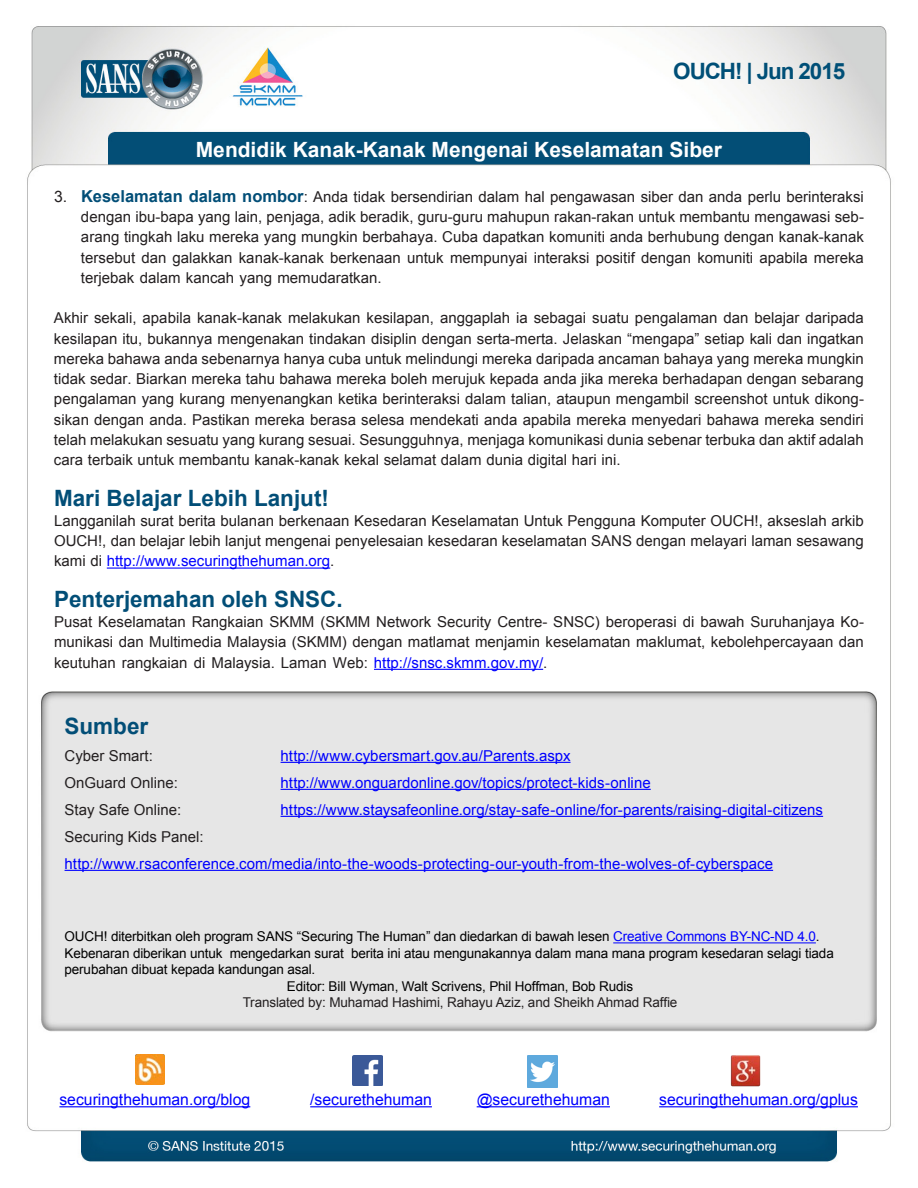
<style>
.page{position:relative;width:918px;height:1188px;background:#fff}
.page>*{position:absolute;margin:0;border:0;box-sizing:border-box;transform-origin:0 0}
.MainText{font:700 22.5px "Arial";color:#024e77}
.t1{font:700 22.5px "Arial";letter-spacing:-.05em;color:#004f77}
.t2{font:700 21px "Arial";color:#fff}
.t3{font:15.75px "Arial";color:#00f}
.t4{font:15.75px "Arial";color:#231f20}
.MainText-2{font:15px/20.2px "Arial";color:#231f20}
.t5{font:15px "Arial";letter-spacing:.005em;color:#00f}
.t6{font:13.5px/16.5px "Arial";letter-spacing:-.01em;color:#000}
.t7{font:13.5px "Arial";letter-spacing:-.01em;color:#231f20}
.s1{font-weight:700;font-size:16.5px;color:#024e77}
.s2{color:#00f}
</style>
<div class="page">
<img style="left:27px;top:26px;width:864px;height:1136px">
<hr style="left:107px;top:568px;width:223px;height:1px;background:#00f">
<hr style="left:374px;top:669px;width:169px;height:1px;background:#00f">
<hr style="left:613px;top:942px;width:203px;height:1px;background:#00f">
<hr style="left:281px;top:762px;width:290px;height:1px;background:#00f">
<hr style="left:281px;top:789px;width:370px;height:1px;background:#00f">
<hr style="left:281px;top:816px;width:542px;height:1px;background:#00f">
<hr style="left:65px;top:870px;width:708px;height:1px;background:#00f">
<img style="left:135px;top:1054px;width:30px;height:30px">
<hr style="left:59px;top:1106px;width:191px;height:1px;background:#00f">
<img style="left:353px;top:1055px;width:29px;height:30px">
<hr style="left:310px;top:1106px;width:122px;height:1px;background:#00f">
<img style="left:527px;top:1055px;width:30px;height:32px">
<hr style="left:477px;top:1106px;width:133px;height:1px;background:#00f">
<img style="left:730px;top:1054px;width:30px;height:32px">
<hr style="left:659px;top:1106px;width:199px;height:1px;background:#00f">
<h1 class="t1" style="left:673px;top:56px;width:173px">OUCH! | Jun 2015</h1>
<p class="t4" style="left:54px;top:186px;width:15px">3.</p>
<h2 class="t2" style="left:196px;top:135px;width:528px">Mendidik Kanak-Kanak Mengenai Keselamatan Siber</h2>
<p class="MainText-2" style="left:81px;top:187px;width:784px"><span class="s1">Keselamatan dalam nombor</span>: Anda tidak bersendirian dalam hal pengawasan siber dan anda perlu berinteraksi</p>
<p class="MainText-2" style="left:81px;top:207px;width:784px">dengan ibu-bapa yang lain, penjaga, adik beradik, guru-guru mahupun rakan-rakan untuk membantu mengawasi seb-</p>
<p class="MainText-2" style="left:81px;top:248px;width:784px">tersebut dan galakkan kanak-kanak berkenaan untuk mempunyai interaksi positif dengan komuniti apabila mereka terjebak dalam kancah yang memudaratkan.</p>
<p class="MainText-2" style="left:54px;top:308px;width:811px;text-align:justify">Akhir sekali, apabila kanak-kanak melakukan kesilapan, anggaplah ia sebagai suatu pengalaman dan belajar daripada kesilapan itu, bukannya mengenakan tindakan disiplin dengan serta-merta. Jelaskan “mengapa” setiap kali dan ingatkan mereka bahawa anda sebenarnya hanya cuba untuk melindungi mereka daripada ancaman bahaya yang mereka mungkin tidak sedar. Biarkan mereka tahu bahawa mereka boleh merujuk kepada anda jika mereka berhadapan dengan sebarang</p>
<p class="MainText-2" style="left:54px;top:410px;width:811px">sikan dengan anda. Pastikan mereka berasa selesa mendekati anda apabila mereka menyedari bahawa mereka sendiri</p>
<p class="MainText-2" style="left:81px;top:227px;width:784px">arang tingkah laku mereka yang mungkin berbahaya. Cuba dapatkan komuniti anda berhubung dengan kanak-kanak</p>
<p class="MainText-2" style="left:54px;top:389px;width:811px">pengalaman yang kurang menyenangkan ketika berinteraksi dalam talian, ataupun mengambil screenshot untuk dikong-</p>
<p class="MainText-2" style="left:54px;top:430px;width:811px">telah melakukan sesuatu yang kurang sesuai. Sesungguhnya, menjaga komunikasi dunia sebenar terbuka dan aktif adalah cara terbaik untuk membantu kanak-kanak kekal selamat dalam dunia digital hari ini.</p>
<p class="MainText" style="left:54px;top:483px;width:277px">Mari Belajar Lebih Lanjut!</p>
<p class="MainText-2" style="left:54px;top:511px;width:811px;text-align:justify">Langganilah surat berita bulanan berkenaan Kesedaran Keselamatan Untuk Pengguna Komputer OUCH ,! akseslah arkib OUCH ,! dan belajar lebih lanjut mengenai penyelesaian kesedaran keselamatan SANS dengan melayari laman sesawang kami di <span class="s2">http://www.securingthehuman.org</span>.</p>
<p class="MainText" style="left:54px;top:584px;width:290px">Penterjemahan oleh SNSC.</p>
<p class="MainText-2" style="left:54px;top:632px;width:811px">munikasi dan Multimedia Malaysia (SKMM) dengan matlamat menjamin keselamatan maklumat, kebolehpercayaan dan</p>
<p class="MainText-2" style="left:54px;top:612px;width:811px">Pusat Keselamatan Rangkaian SKMM (SKMM Network Security Centre- SNSC) beroperasi di bawah Suruhanjaya Ko-</p>
<p class="MainText-2" style="left:54px;top:653px;width:495px">keutuhan rangkaian di Malaysia. Laman Web: <span class="s2">http://snsc.skmm.gov.my/</span>.</p>
<p class="MainText" style="left:65px;top:711px;width:85px">Sumber</p>
<p class="MainText-2" style="left:65px;top:746px;width:90px">Cyber Smart:</p>
<p class="MainText-2" style="left:65px;top:773px;width:115px">OnGuard Online:</p>
<p class="t5" style="left:281px;top:746px;width:291px">http://www.cybersmart.gov.au/Parents.aspx</p>
<p class="t5" style="left:281px;top:773px;width:372px">http://www.onguardonline.gov/topics/protect-kids-online</p>
<p class="MainText-2" style="left:65px;top:800px;width:118px">Stay Safe Online:</p>
<p class="MainText-2" style="left:65px;top:827px;width:141px">Securing Kids Panel:</p>
<p class="t5" style="left:65px;top:854px;width:710px">http://www.rsaconference.com/media/into-the-woods-protecting-our-youth-from-the-wolves-of-cyberspace</p>
<p class="t5" style="left:281px;top:800px;width:544px">https://www.staysafeonline.org/stay-safe-online/for-parents/raising-digital-citizens</p>
<p class="t6" style="left:351px;top:929px;width:484px;text-indent:-286px">OUCH! diterbitkan oleh program SANS “Securing The Human” dan diedarkan di bawah lesen <span class="s2">Creative Commons BY-NC-ND 4.0</span>. berita ini atau mengunakannya dalam mana mana program kesedaran selagi tiada</p>
<p class="t6" style="left:65px;top:945px;width:252px">Kebenaran diberikan untuk<br>perubahan dibuat kepada kandungan asal.</p>
<p class="t6" style="left:287px;top:978px;width:348px">Editor: Bill Wyman, Walt Scrivens, Phil Hoffman, Bob Rudis</p>
<p class="t7" style="left:243px;top:994px;width:436px">Translated by: Muhamad Hashimi, Rahayu Aziz, and Sheikh Ahmad Raffie</p>
<p class="t6" style="left:230px;top:945px;width:116px">mengedarkan surat</p>
<p class="t3" style="left:59px;top:1089px;width:192px">securingthehuman.org/blog</p>
<p class="t3" style="left:310px;top:1089px;width:123px">/securethehuman</p>
<p class="t3" style="left:477px;top:1089px;width:135px">@securethehuman</p>
<p class="t3" style="left:659px;top:1089px;width:200px">securingthehuman.org/gplus</p>
</div>
